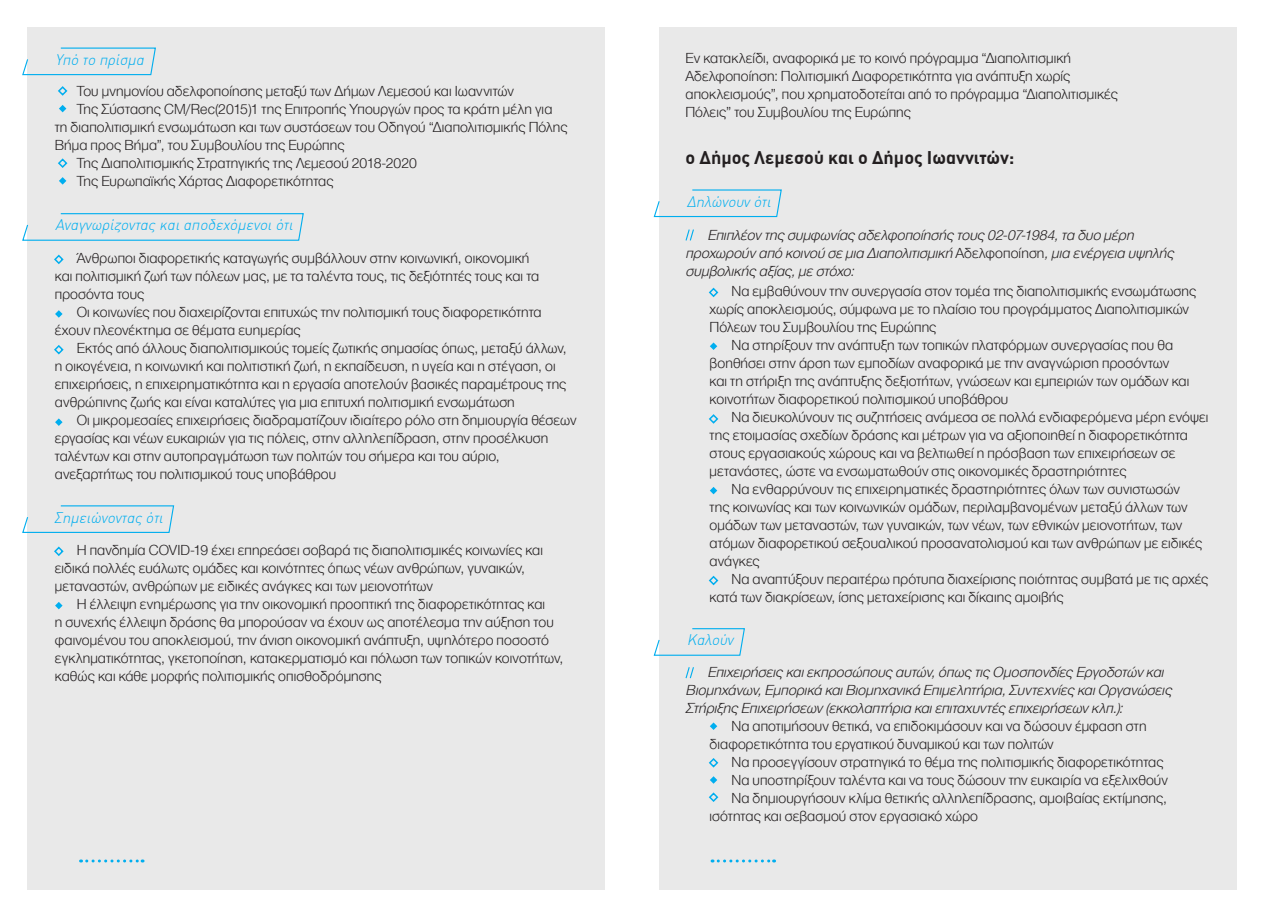
<style>
.page{position:relative;width:1263px;height:918px;background:#fff}
.page>*{position:absolute;margin:0;border:0;box-sizing:border-box;transform-origin:0 0}
.t1{font:700 18px "DIN Greek";color:#231f20}
.t2{font:300 15px/18px "CF Helvetica";letter-spacing:.01em;color:#231f20}
.t3{font:italic 300 15px/18px "CF Helvetica";letter-spacing:.01em;color:#231f20}
.t4{font:italic 300 15px "DIN Greek";color:#00aeef}
.s1{font-style:normal}
</style>
<div class="page">
<div style="left:659px;top:28px;width:577px;height:862px;background:#e9e9e9"></div>
<div style="left:28px;top:28px;width:577px;height:862px;background:#e9e9e9"></div>
<svg style="left:81px;top:860px;width:62px;height:2px"></svg>
<svg style="left:58px;top:86px;width:10px;height:10px"></svg>
<svg style="left:58px;top:158px;width:10px;height:10px"></svg>
<svg style="left:54px;top:254px;width:10px;height:11px"></svg>
<svg style="left:54px;top:546px;width:10px;height:10px"></svg>
<svg style="left:708px;top:287px;width:11px;height:11px"></svg>
<svg style="left:710px;top:342px;width:7px;height:8px"></svg>
<svg style="left:709px;top:414px;width:10px;height:10px"></svg>
<svg style="left:710px;top:487px;width:7px;height:7px"></svg>
<svg style="left:708px;top:575px;width:11px;height:11px"></svg>
<svg style="left:710px;top:722px;width:7px;height:8px"></svg>
<svg style="left:708px;top:758px;width:11px;height:10px"></svg>
<svg style="left:710px;top:776px;width:7px;height:8px"></svg>
<svg style="left:708px;top:792px;width:11px;height:10px"></svg>
<svg style="left:55px;top:310px;width:8px;height:8px"></svg>
<svg style="left:55px;top:602px;width:8px;height:7px"></svg>
<svg style="left:54px;top:345px;width:10px;height:10px"></svg>
<svg style="left:55px;top:418px;width:8px;height:8px"></svg>
<svg style="left:59px;top:105px;width:7px;height:7px"></svg>
<svg style="left:59px;top:177px;width:7px;height:8px"></svg>
<svg style="left:685px;top:229px;width:9px;height:12px"></svg>
<svg style="left:685px;top:667px;width:9px;height:12px"></svg>
<svg style="left:712px;top:860px;width:62px;height:2px"></svg>
<svg style="left:22px;top:47px;width:134px;height:29px"></svg>
<svg style="left:22px;top:213px;width:282px;height:28px"></svg>
<svg style="left:22px;top:505px;width:153px;height:29px"></svg>
<svg style="left:653px;top:189px;width:129px;height:29px"></svg>
<svg style="left:653px;top:628px;width:92px;height:28px"></svg>
<p class="t4" style="left:55px;top:51px;width:93px">Υπό το πρίσμα</p>
<p class="t2" style="left:77px;top:82px;width:439px">Του μνημονίου αδελφοποίησης μεταξύ των Δήμων Λεμεσού και Ιωαννιτών</p>
<p class="t2" style="left:55px;top:100px;width:514px;text-indent:22px">Της Σύστασης CM/Rec(2015)1 της Επιτροπής Υπουργών προς τα κράτη μέλη για τη διαπολιτισμική ενσωμάτωση και των συστάσεων του Οδηγού “Διαπολιτισμικής Πόλης<br>Βήμα προς Βήμα”, του Συμβουλίου της Ευρώπης</p>
<p class="t2" style="left:77px;top:154px;width:342px">Της Διαπολιτισμικής Στρατηγικής της Λεμεσού 2018-2020</p>
<p class="t2" style="left:77px;top:172px;width:258px">Της Ευρωπαϊκής Χάρτας Διαφορετικότητας</p>
<p class="t4" style="left:55px;top:217px;width:242px">Αναγνωρίζοντας καιαποδεχόμενοιότι</p>
<p class="t2" style="left:55px;top:249px;width:486px;text-indent:22px">Άνθρωποι διαφορετικής καταγωγής συμβάλλουν στην κοινωνική, οικονομική και πολιτισμική ζωή των πόλεων μας, με τα ταλέντα τους, τις δεξιότητές τους και τα προσόντα τους</p>
<p class="t2" style="left:55px;top:303px;width:488px;text-indent:22px">Οι κοινωνίες που διαχειρίζονται επιτυχώς την πολιτισμική τους διαφορετικότητα έχουν πλεονέκτημα σε θέματα ευημερίας</p>
<p class="t2" style="left:55px;top:339px;width:513px;text-indent:22px">Εκτός από άλλους διαπολιτισμικούς τομείς ζωτικής σημασίας όπως, μεταξύ άλλων, η οικογένεια, η κοινωνική και πολιτιστική ζωή, η εκπαίδευση, η υγεία και η στέγαση, οι επιχειρήσεις, η επιχειρηματικότητα και η εργασία αποτελούν βασικές παραμέτρους της ανθρώπινης ζωής και είναι καταλύτες για μια επιτυχή πολιτισμική ενσωμάτωση</p>
<p class="t2" style="left:55px;top:411px;width:523px;text-indent:22px">Οι μικρομεσαίες επιχειρήσεις διαδραματίζουν ιδιαίτερο ρόλο στη δημιουργία θέσεων εργασίας και νέων ευκαιριών για τις πόλεις, στην αλληλεπίδραση, στην προσέλκυση ταλέντων και στην αυτοπραγμάτωση των πολιτών του σήμερα και του αύριο, ανεξαρτήτως του πολιτισμικού τους υποβάθρου</p>
<p class="t4" style="left:54px;top:509px;width:114px">Σημειώνοντας ότι</p>
<p class="t2" style="left:55px;top:541px;width:490px;text-indent:22px">Η πανδημία COVID-19 έχει επηρεάσει σοβαρά τις διαπολιτισμικές κοινωνίες και ειδικά πολλές ευάλωτς ομάδες και κοινότητες όπως νέων ανθρώπων, γυναικών, μεταναστών, ανθρώπων με ειδικές ανάγκες και των μειονοτήτων</p>
<p class="t2" style="left:55px;top:595px;width:510px;text-indent:22px">Η έλλειψη ενημέρωσης για την οικονομική προοπτική της διαφορετικότητας και<br>η συνεχής έλλειψη δράσης θα μπορούσαν να έχουν ως αποτέλεσμα την αύξηση του φαινομένου του αποκλεισμού, την άνιση οικονομική ανάπτυξη, υψηλότερο ποσοστό εγκληματικότητας, γκετοποίηση, κατακερματισμό και πόλωση των τοπικών κοινοτήτων, καθώς και κάθε μορφής πολιτισμικής οπισθοδρόμησης</p>
<p class="t2" style="left:685px;top:49px;width:434px">Εν κατακλείδι, αναφορικά με το κοινό πρόγραμμα “Διαπολιτισμική Αδελφοποίηση: Πολιτισμική Διαφορετικότητα για ανάπτυξη χωρίς αποκλεισμούς”, που χρηματοδοτείται από το πρόγραμμα “Διαπολιτισμικές Πόλεις” του Συμβουλίου της Ευρώπης</p>
<p class="t1" style="left:686px;top:147px;width:330px">ο Δήμος Λεμεσού και ο Δήμος Ιωαννιτών:</p>
<p class="t4" style="left:687px;top:193px;width:89px">Δηλώνουν ότι</p>
<p class="t3" style="left:686px;top:226px;width:493px;text-indent:22px">Επιπλέον της συμφωνίας αδελφοποίησής τους 02-07-1984,τα δυο μέρη προχωρούν από κοινού σε μια Διαπολιτισμική <span class="s1">Α δ ε λ φ ο π ο ί η σ η</span> ,μια ενέργεια υψηλής συμβολικής αξίας,με στόχο:</p>
<p class="t2" style="left:710px;top:282px;width:488px;text-indent:22px">Να εμβαθύνουν την συνεργασία στον τομέα της διαπολιτισμικής ενσωμάτωσης χωρίς αποκλεισμούς, σύμφωνα με το πλαίσιο του προγράμματος Διαπολιτισμικών<br>Πόλεων του Συμβουλίου της Ευρώπης</p>
<p class="t2" style="left:710px;top:336px;width:481px;text-indent:22px">Να στηρίξουν την ανάπτυξη των τοπικών πλατφόρμων συνεργασίας που θα βοηθήσει στην άρση των εμποδίων αναφορικά με την αναγνώριση προσόντων και τη στήριξη της ανάπτυξης δεξιοτήτων, γνώσεων και εμπειριών των ομάδων και κοινοτήτων διαφορετικού πολιτισμικού υποβάθρου</p>
<p class="t2" style="left:710px;top:408px;width:500px;text-indent:22px">Να διευκολύνουν τις συζητήσεις ανάμεσα σε πολλά ενδιαφερόμενα μέρη ενόψει της ετοιμασίας σχεδίων δράσης και μέτρων για να αξιοποιηθεί η διαφορετικότητα στους εργασιακούς χώρους και να βελτιωθεί η πρόσβαση των επιχειρήσεων σε μετανάστες, ώστε να ενσωματωθούν στις οικονομικές δραστηριότητες</p>
<p class="t2" style="left:710px;top:480px;width:494px;text-indent:22px">Να ενθαρρύνουν τις επιχειρηματικές δραστηριότητες όλων των συνιστωσών της κοινωνίας και των κοινωνικών ομάδων, περιλαμβανομένων μεταξύ άλλων των ομάδων των μεταναστών, των γυναικών, των νέων, των εθνικών μειονοτήτων, των ατόμων διαφορετικού σεξουαλικού προσανατολισμού και των ανθρώπων με ειδικές ανάγκες</p>
<p class="t2" style="left:710px;top:570px;width:500px;text-indent:22px">Να αναπτύξουν περαιτέρω πρότυπα διαχείρισης ποιότητας συμβατά με τις αρχές κατά των διακρίσεων, ίσης μεταχείρισης και δίκαιης αμοιβής</p>
<p class="t4" style="left:687px;top:632px;width:51px">Καλούν</p>
<p class="t3" style="left:686px;top:663px;width:491px;text-indent:22px">Επιχειρήσεις καιεκπροσώπους αυτών,όπως τις Ομοσπονδίες Εργοδοτών και<br>Βιομηχάνων,Εμπορικά καιΒιομηχανικά Επιμελητήρια,Συντεχνίες καιΟργανώσεις<br>Στήριξης Επιχειρήσεων (εκκολαπτήρια καιεπιταχυντές επιχειρήσεων κλπ.):</p>
<p class="t2" style="left:710px;top:717px;width:438px;text-indent:22px">Να αποτιμήσουν θετικά, να επιδοκιμάσουν και να δώσουν έμφαση στη διαφορετικότητα του εργατικού δυναμικού και των πολιτών</p>
<p class="t2" style="left:731px;top:753px;width:434px">Να προσεγγίσουν στρατηγικά το θέμα της πολιτισμικής διαφορετικότητας</p>
<p class="t2" style="left:731px;top:771px;width:438px">Να υποστηρίξουν ταλέντα και να τους δώσουν την ευκαιρία να εξελιχθούν</p>
<p class="t2" style="left:710px;top:789px;width:459px;text-indent:22px">Να δημιουργήσουν κλίμα θετικής αλληλεπίδρασης, αμοιβαίας εκτίμησης, ισότητας και σεβασμού στον εργασιακό χώρο</p>
</div>
